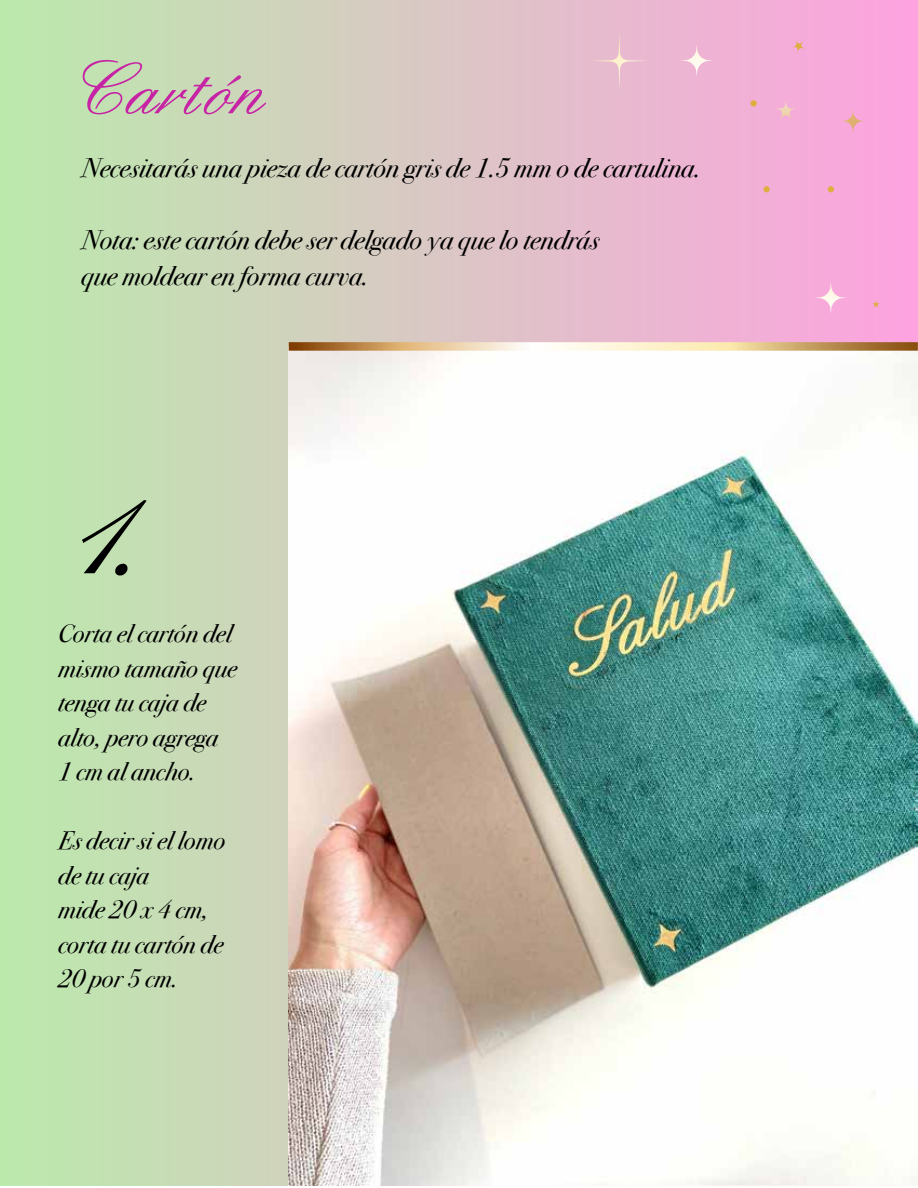
<style>
.page{position:relative;width:918px;height:1188px;background:#fff}
.page>*{position:absolute;margin:0;border:0;box-sizing:border-box;transform-origin:0 0}
.t1{font:150.9px "English";color:#000}
.t2{font:79.65px "English";color:#c723a5}
.t3{font:italic 27px/36px "Bodoni Svty Two ITCTT";color:#000}
.t4{font:italic 25.5px/34.5px "Bodoni Svty Two ITCTT";color:#000}
</style>
<div class="page">
<div style="left:0;top:0;width:918px;height:1185px;background:linear-gradient(to right,#bbe9ac,#fda3e0)"></div>
<img style="left:289px;top:351px;width:629px;height:834px">
<svg style="left:792px;top:40px;width:13px;height:13px"></svg>
<div style="left:591px;top:32px;width:57px;height:57px;background:#e8bacf"></div>
<svg style="left:815px;top:282px;width:32px;height:32px"></svg>
<svg style="left:681px;top:44px;width:32px;height:33px"></svg>
<svg style="left:841px;top:109px;width:24px;height:25px"></svg>
<svg style="left:776px;top:101px;width:20px;height:18px"></svg>
<svg style="left:872px;top:300px;width:8px;height:8px"></svg>
<div style="left:763px;top:186px;width:7px;height:6px;background:#deae3e;border-radius:50%"></div>
<svg style="left:828px;top:186px;width:6px;height:6px"></svg>
<div style="left:751px;top:100px;width:6px;height:7px;background:#deae3e;border-radius:50%"></div>
<svg style="left:289px;top:342px;width:629px;height:9px;background:#dabd92"></svg>
<h2 class="t2" style="left:81px;top:47px;width:199px">Cartón</h2>
<p class="t3" style="left:81px;top:148px;width:621px">Necesitarás una pieza de cartón gris de 1.5 mm o de cartulina.</p>
<p class="t3" style="left:81px;top:220px;width:519px">Nota: este cartón debe ser delgado ya que lo tendrás que moldear en forma curva.</p>
<h1 class="t1" style="left:79px;top:447px;width:92px">1.</h1>
<p class="t4" style="left:58px;top:615px;width:180px">Corta el cartón del mismo tamaño que tenga tu caja de alto, pero agrega<br>1 cm al ancho.</p>
<p class="t4" style="left:58px;top:822px;width:169px">Es decir si el lomo de tu caja<br>mide 20 x 4 cm, corta tu cartón de<br>20 por 5 cm.</p>
</div>
